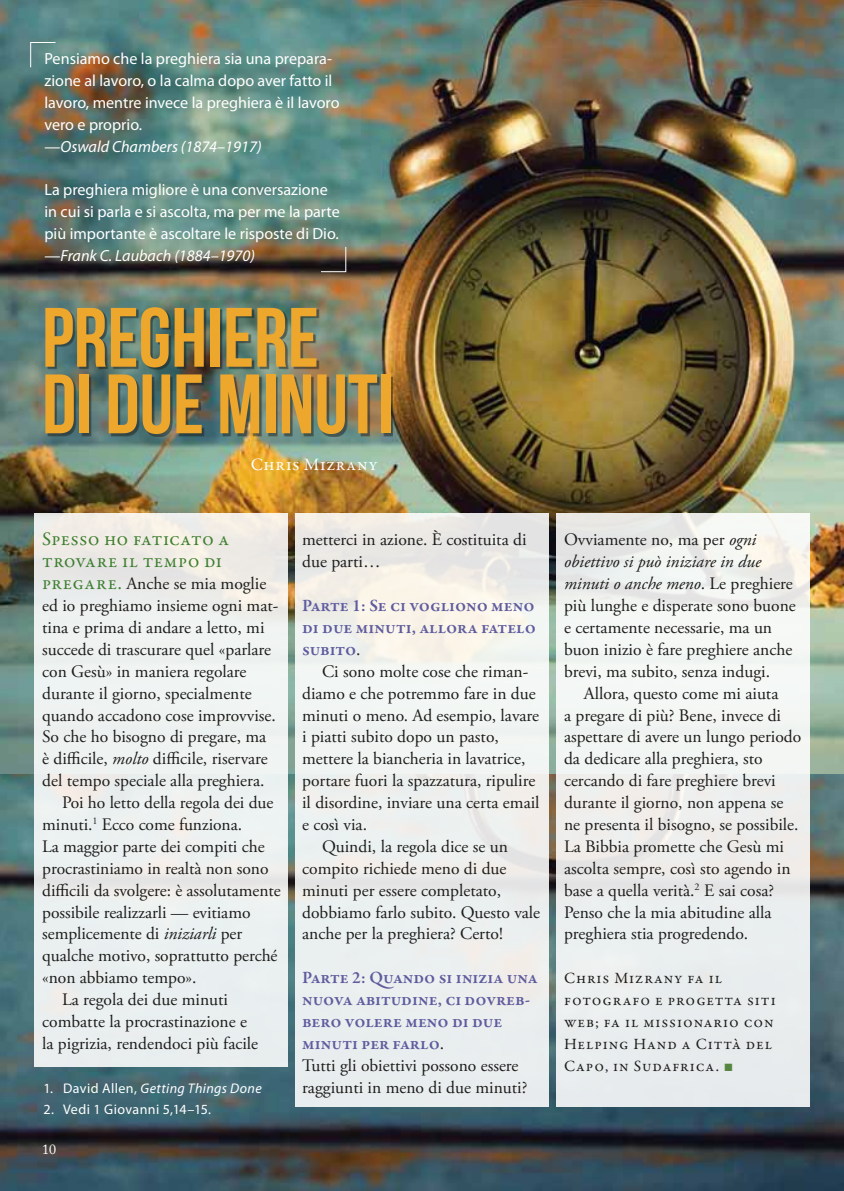
<style>
.page{position:relative;width:844px;height:1191px;background:#fff}
.page>*{position:absolute;margin:0;border:0;box-sizing:border-box;transform-origin:0 0}
.t1{font:84px/66.5px "Bebas Neue";color:#eea72d}
.t2{font:19.25px/21.9px "Garamond Premr Pro";letter-spacing:.01em;color:#3c7e2f}
.t3{font:17.5px/21.9px "Adobe Garamond Pro";color:#1d1d1b}
.t4{font:600 17.5px/21.9px "Garamond Premr Pro";letter-spacing:-.005em;color:#5f5c9e;text-align:justify}
.t5{font:17.5px "Garamond Premr Pro";letter-spacing:.04em;color:#fff}
.t6{font:16.1px/21.9px "Myriad Pro";color:#fff}
.t7{font:15.75px/21.9px "Garamond Premr Pro";letter-spacing:.06em;color:#1d1d1b}
.t8{font:italic 14px "Myriad Pro";letter-spacing:.025em;color:#fff}
.t9{font:14px "Myriad Pro";letter-spacing:.025em;color:#fff}
.t10{font:14px "Adobe Caslon Pro";color:#fff}
.s1{font-style:italic}
.s2{font-family:"Garamond Premr Pro";font-size:19.25px;color:#3c7e2f}
.s3{font-style:normal}
.s4{font-family:"Adobe Garamond Pro";font-weight:400;color:#1d1d1b}
.s5{font-family:"Arial";color:#568540}
</style>
<div class="page">
<img style="left:0;top:774px;width:843px;height:417px">
<img style="left:0;top:0;width:843px;height:774px">
<div style="left:295px;top:513px;width:253px;height:593px;background:linear-gradient(to bottom,#f2f1eb,#e9eef0)"></div>
<div style="left:556px;top:513px;width:253px;height:593px;background:#edefef"></div>
<div style="left:34px;top:513px;width:253px;height:554px;background:#edf0f0"></div>
<hr style="left:843px;top:324px;width:1px;height:176px;background:#e6c949">
<div style="left:48px;top:309px;width:345px;height:127px;background:#1d1d1b;opacity:.52"></div>
<svg style="left:30px;top:42px;width:26px;height:26px"></svg>
<svg style="left:320px;top:246px;width:26px;height:26px"></svg>
<p class="t6" style="left:44px;top:47px;width:296px">Pensiamo che la preghiera sia una prepara&shy;zione al lavoro, o la calma dopo aver fatto il lavoro, mentre invece la preghiera è il lavoro vero e proprio.<br>—<span class="s1">Oswald Chambers (1874–1917)</span></p>
<p class="t6" style="left:44px;top:179px;width:297px">La preghiera migliore è una conversazione in cui si parla e si ascolta, ma per me la parte più importante è ascoltare le risposte di Dio. —<span class="s1">Frank C. Laubach (1884–1970)</span></p>
<h1 class="t1" style="left:42px;top:303px;width:353px">PREGHIERE<br>DI DUE MINUTI</h1>
<p class="t5" style="left:251px;top:454px;width:128px">Chris Mizrany</p>
<p class="t2" style="left:42px;top:529px;width:188px">Spesso ho faticato a trovare il tempo di</p>
<p class="t3" style="left:42px;top:573px;width:226px"><span class="s2">pregare.</span> Anche se mia moglie</p>
<p class="t3" style="left:42px;top:595px;width:238px">ed io preghiamo insieme ogni mat-</p>
<p class="t3" style="left:42px;top:617px;width:224px">tina e prima di andare a letto, mi</p>
<p class="t3" style="left:42px;top:639px;width:230px">succede di trascurare quel «parlare</p>
<p class="t3" style="left:42px;top:661px;width:206px">con Gesù» in maniera regolare</p>
<p class="t3" style="left:42px;top:683px;width:211px">durante il giorno, specialmente</p>
<p class="t3" style="left:42px;top:704px;width:235px">quando accadono cose improvvise.</p>
<p class="t3" style="left:42px;top:726px;width:225px">So che ho bisogno di pregare, ma</p>
<p class="t3" style="left:42px;top:748px;width:227px">è difficile, <span class="s1">molto</span> difficile, riservare</p>
<p class="t3" style="left:42px;top:770px;width:224px">del tempo speciale alla preghiera.</p>
<p class="t3" style="left:62px;top:792px;width:213px">Poi ho letto della regola dei due</p>
<p class="t3" style="left:42px;top:814px;width:201px">minuti.<sup>1</sup> Ecco come funziona.</p>
<p class="t3" style="left:42px;top:836px;width:224px">La maggior parte dei compiti che</p>
<p class="t3" style="left:42px;top:858px;width:228px">procrastiniamo in realtà non sono</p>
<p class="t3" style="left:42px;top:879px;width:240px">difficili da svolgere: è assolutamente</p>
<p class="t3" style="left:42px;top:901px;width:210px">possibile realizzarli — evitiamo</p>
<p class="t3" style="left:42px;top:923px;width:201px">semplicemente di <span class="s1">iniziarli</span> per</p>
<p class="t3" style="left:42px;top:945px;width:237px">qualche motivo, soprattutto perché</p>
<p class="t3" style="left:42px;top:967px;width:156px">«non abbiamo tempo».</p>
<p class="t3" style="left:62px;top:989px;width:167px">La regola dei due minuti</p>
<p class="t3" style="left:42px;top:1011px;width:206px">combatte la procrastinazione e</p>
<p class="t3" style="left:42px;top:1033px;width:217px">la pigrizia, rendendoci più facile</p>
<p class="t8" style="left:43px;top:1079px;width:220px"><span class="s3">1. David Allen,</span> Getting Things Done</p>
<p class="t9" style="left:43px;top:1101px;width:169px">2. Vedi 1 Giovanni 5,14–15.</p>
<p class="t10" style="left:42px;top:1141px;width:15px">10</p>
<p class="t3" style="left:302px;top:529px;width:226px">metterci in azione. È costituita di due parti…</p>
<p class="t4" style="left:302px;top:595px;width:235px">Parte 1: Se ci vogliono meno di due minuti, allora fatelo subito<span class="s4">.</span></p>
<p class="t3" style="left:322px;top:661px;width:208px">Ci sono molte cose che riman-</p>
<p class="t3" style="left:302px;top:683px;width:235px">diamo e che potremmo fare in due</p>
<p class="t3" style="left:302px;top:704px;width:238px">minuti o meno. Ad esempio, lavare</p>
<p class="t3" style="left:302px;top:726px;width:198px">i piatti subito dopo un pasto,</p>
<p class="t3" style="left:302px;top:748px;width:225px">mettere la biancheria in lavatrice,</p>
<p class="t3" style="left:302px;top:770px;width:235px">portare fuori la spazzatura, ripulire</p>
<p class="t3" style="left:302px;top:792px;width:239px">il disordine, inviare una certa email</p>
<p class="t3" style="left:302px;top:814px;width:66px">e così via.</p>
<p class="t3" style="left:322px;top:836px;width:187px">Quindi, la regola dice se un</p>
<p class="t3" style="left:302px;top:858px;width:206px">compito richiede meno di due</p>
<p class="t3" style="left:302px;top:879px;width:200px">minuti per essere completato,</p>
<p class="t3" style="left:302px;top:901px;width:239px">dobbiamo farlo subito. Questo vale</p>
<p class="t3" style="left:302px;top:923px;width:202px">anche per la preghiera? Certo!</p>
<p class="t4" style="left:302px;top:967px;width:237px;text-align:left">Parte 2: Quando si inizia una nuova abitudine, ci dovreb&shy;bero volere meno di due minuti per farlo<span class="s4">.</span></p>
<p class="t3" style="left:302px;top:1054px;width:227px">Tutti gli obiettivi possono essere raggiunti in meno di due minuti?</p>
<p class="t3" style="left:564px;top:529px;width:233px">Ovviamente no, ma per <span class="s1">ogni obiettivo si può iniziare in due minuti o anche meno</span>. Le preghiere più lunghe e disperate sono buone e certamente necessarie, ma un buon inizio è fare preghiere anche brevi, ma subito, senza indugi.</p>
<p class="t3" style="left:564px;top:683px;width:239px;text-indent:20px">Allora, questo come mi aiuta<br>a pregare di più? Bene, invece di aspettare di avere un lungo periodo da dedicare alla preghiera, sto cercando di fare preghiere brevi durante il giorno, non appena se ne presenta il bisogno, se possibile.<br>La Bibbia promette che Gesù mi ascolta sempre, così sto agendo in base a quella verità.<sup>2</sup> E sai cosa?<br>Penso che la mia abitudine alla preghiera stia progredendo.</p>
<p class="t7" style="left:564px;top:967px;width:213px">Chris Mizrany fa il fotografo e progetta siti web; fa il missionario con<br>Helping Hand a Città del<br>Capo, in Sudafrica. <span class="s5">■</span></p>
</div>
